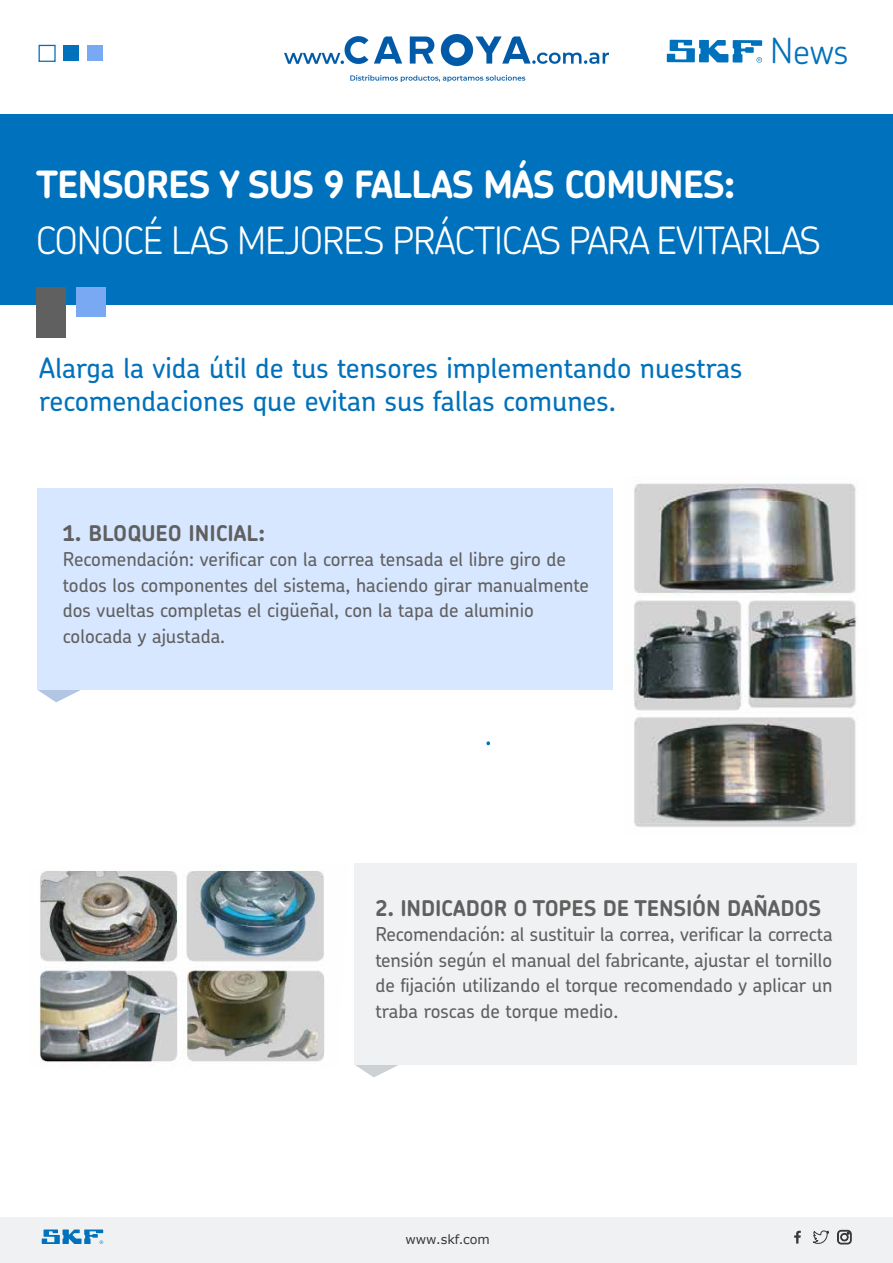
<style>
.page{position:relative;width:893px;height:1263px;background:#fff}
.page>*{position:absolute;margin:0;border:0;box-sizing:border-box;transform-origin:0 0}
.t1{font:300 37.65px "SKF Chevin OT";letter-spacing:-.03em;color:#fff}
.t2{font:700 37.65px "SKF Chevin OT";letter-spacing:-.03em;color:#fff}
.t3{font:300 34.65px "SKF Chevin OT";color:#0071bc}
.t4{font:500 28.05px/33.2px "SKF Chevin OT";color:#0071bc}
.t5{font:700 21.75px "SKF Chevin OT";letter-spacing:-.005em;color:#606060}
.t6{font:500 19.2px/25.5px "SKF Chevin OT";color:#606060}
.t7{font:12.75px "Verdana";color:#39383a}
</style>
<div class="page">
<svg style="left:667px;top:40px;width:95px;height:23px"></svg>
<div style="left:39px;top:45px;width:17px;height:17px;border:1px solid #0071bc"></div>
<div style="left:63px;top:45px;width:16px;height:16px;background:#0071bc"></div>
<div style="left:87px;top:45px;width:16px;height:16px;background:#7aa9f4"></div>
<div style="left:0;top:1217px;width:893px;height:46px;background:#f0f1f2"></div>
<svg style="left:42px;top:1229px;width:61px;height:15px"></svg>
<svg style="left:837px;top:1230px;width:14px;height:14px"></svg>
<svg style="left:813px;top:1230px;width:16px;height:14px"></svg>
<svg style="left:794px;top:1231px;width:7px;height:12px"></svg>
<div style="left:37px;top:488px;width:575px;height:202px;background:#d7e7ff"></div>
<div style="left:0;top:114px;width:893px;height:190px;background:#0071bc"></div>
<div style="left:36px;top:287px;width:29px;height:50px;background:#606060"></div>
<div style="left:76px;top:287px;width:30px;height:30px;background:#7aa9f4"></div>
<img style="left:633px;top:483px;width:225px;height:345px">
<img style="left:39px;top:867px;width:286px;height:196px">
<svg style="left:355px;top:1064px;width:500px;height:13px"></svg>
<div style="left:355px;top:863px;width:502px;height:201px;background:#f0f1f2"></div>
<svg style="left:486px;top:741px;width:5px;height:4px"></svg>
<img style="left:284px;top:34px;width:324px;height:48px">
<h2 class="t3" style="left:770px;top:19px;width:80px">News</h2>
<h1 class="t2" style="left:36px;top:149px;width:701px">TENSORES Y SUS 9 FALLAS MÁS COMUNES:</h1>
<h1 class="t1" style="left:36px;top:206px;width:787px">CONOCÉ LAS MEJORES PRÁCTICAS PARA EVITARLAS</h1>
<h3 class="t4" style="left:39px;top:348px;width:705px">Alarga la vida útil de tus tensores implementando nuestras recomendaciones que evitan sus fallas comunes.</h3>
<p class="t5" style="left:63px;top:512px;width:204px">1. BLOQUEO INICIAL:</p>
<p class="t6" style="left:63px;top:544px;width:528px">Recomendación: verificar con la correa tensada el libre giro de todos los componentes del sistema, haciendo girar manualmente dos vueltas completas el cigüeñal, con la tapa de aluminio colocada y ajustada.</p>
<p class="t5" style="left:375px;top:887px;width:447px">2. INDICADOR O TOPES DE TENSIÓN DAÑADOS</p>
<p class="t6" style="left:375px;top:919px;width:459px;text-align:justify">Recomendación: al sustituir la correa, verificar la correcta tensión según el manual del fabricante, ajustar el tornillo de fijación utilizando el torque recomendado y aplicar un traba roscas de torque medio.</p>
<p class="t7" style="left:405px;top:1231px;width:86px">www.skf.com</p>
</div>
